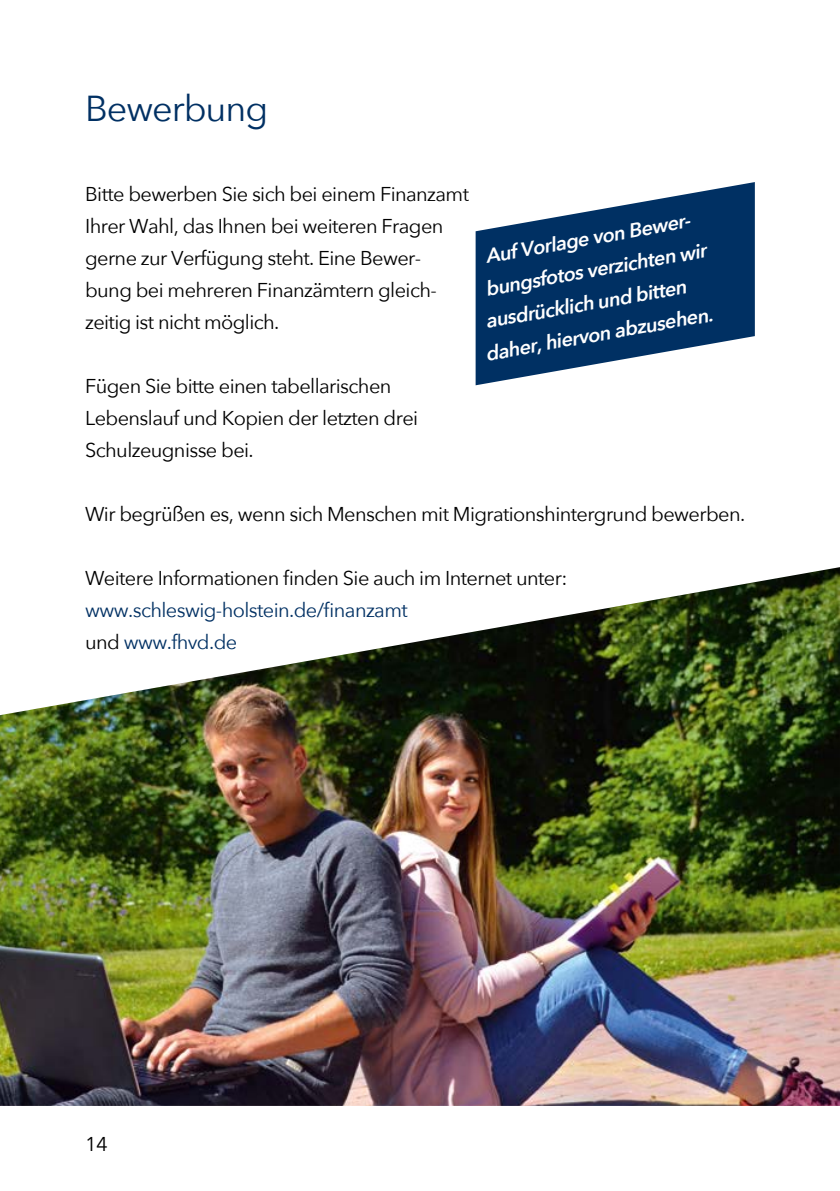
<style>
.page{position:relative;width:840px;height:1191px;background:#fff}
.page>*{position:absolute;margin:0;border:0;box-sizing:border-box;transform-origin:0 0}
.t1{font:36px "Avenir Next";letter-spacing:-.03em;color:#003063}
.t2{font:20px/32px "Avenir Next";letter-spacing:-.03em;color:#000}
.t3{font:italic 600 20px "Avenir Next";color:#fff}
.t4{font:20px/32px "Avenir Next";letter-spacing:-.03em;color:#003063}
.s1{color:#000}
</style>
<div class="page">
<svg style="left:475px;top:182px;width:279px;height:203px;fill:#003063"></svg>
<img style="left:0;top:567px;width:839px;height:539px">
<h1 class="t1" style="left:85px;top:78px;width:184px">Bewerbung</h1>
<p class="t2" style="left:85px;top:177px;width:385px">Bitte bewerben Sie sich bei einem Finanzamt Ihrer Wahl, das Ihnen bei weiteren Fragen gerne zur Verfügung steht. Eine Bewer&shy;bung bei mehreren Finanzämtern gleich&shy;zeitig ist nicht möglich.</p>
<p class="t2" style="left:85px;top:369px;width:334px">Fügen Sie bitte einen tabellarischen<br>Lebenslauf und Kopien der letzten drei<br>Schulzeugnisse bei.</p>
<p class="t3" style="left:482px;top:239px;width:213px;rotate:-10deg">Auf Vorlage von Bewer-</p>
<p class="t3" style="left:482px;top:272px;width:225px;rotate:-10deg">bungsfotos verzichten wir</p>
<p class="t3" style="left:482px;top:304px;width:205px;rotate:-10deg">ausdrücklich und bitten</p>
<p class="t3" style="left:482px;top:337px;width:232px;rotate:-10deg">daher, hiervon abzusehen.</p>
<p class="t2" style="left:85px;top:497px;width:661px">Wir begrüßen es, wenn sich Menschen mit Migrationshintergrund bewerben.</p>
<p class="t2" style="left:85px;top:561px;width:483px">Weitere Informationen finden Sie auch im Internet unter:</p>
<p class="t4" style="left:85px;top:593px;width:324px">www.schleswig-holstein.de/finanzamt <span class="s1">und</span> www.fhvd.de</p>
<p class="t2" style="left:85px;top:1126px;width:24px">14</p>
</div>
